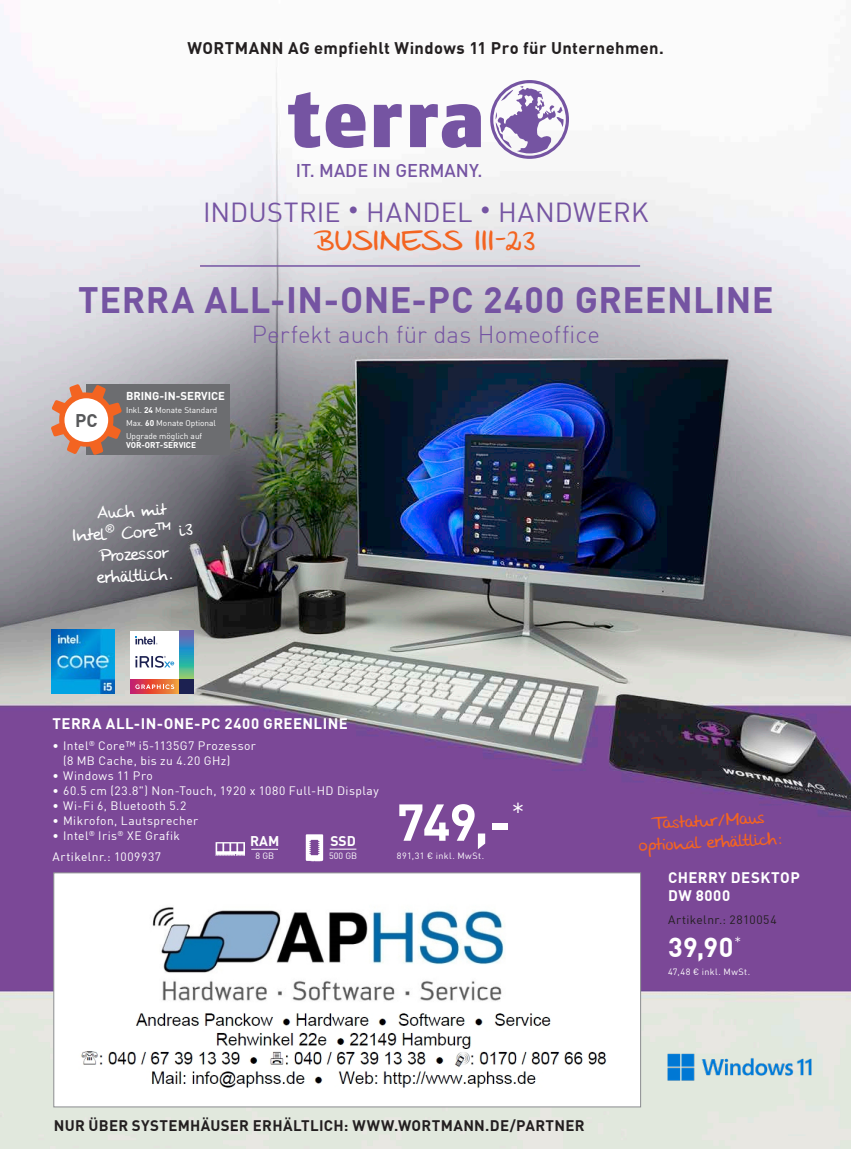
<style>
.page{position:relative;width:851px;height:1149px;background:#fff}
.page>*{position:absolute;margin:0;border:0;box-sizing:border-box;transform-origin:0 0}
.t1{font:700 51px "DIN Offc Pro";color:#fff}
.t2{font:700 36px "DIN Offc Pro";letter-spacing:.015em;color:#7554a2}
.t3{font:30px "Stone Handwriting Pro";letter-spacing:.025em;color:#f36421}
.t4{font:27px "DIN Offc Pro";letter-spacing:.005em;color:#7554a2}
.t5{font:700 27px "DIN Offc Pro";color:#fff}
.t6{font:300 24px "DIN Offc Pro";color:#7554a2}
.t7{font:500 18.15px "DIN Offc Pro";color:#7554a2}
.t8{font:18px "Stone Handwriting Pro";color:#fff}
.t9{font:18px "Stone Handwriting Pro";color:#f36421}
.t10{font:700 18px "DIN Offc Pro";color:#57585a}
.t11{font:700 16.5px "DIN Offc Pro";letter-spacing:.025em;color:#231f20}
.t12{font:700 15px "DIN Offc Pro";letter-spacing:.02em;color:#231f20}
.t13{font:700 15px "DIN Offc Pro";letter-spacing:.03em;color:#fff}
.t14{font:700 13.8px "DIN Offc Pro";color:#fff}
.t15{font:12px "DIN Offc Pro";letter-spacing:.035em;color:#fff}
.t16{font:12px "DIN Offc Pro";letter-spacing:.04em;color:#231f20}
.t17{font:700 11.25px "DIN Offc Pro";color:#fff}
.t18{font:9px "DIN Offc Pro";letter-spacing:.045em;color:#fff}
.t19{font:8.25px "DIN Offc Pro";color:#fff}
.t20{font:700 8.25px "DIN Offc Pro";color:#fff}
.s1{font-weight:700}
</style>
<div class="page">
<img style="left:0;top:67px;width:850px;height:1081px">
<svg style="left:288px;top:92px;width:78px;height:56px"></svg>
<svg style="left:374px;top:104px;width:27px;height:43px"></svg>
<svg style="left:410px;top:104px;width:71px;height:44px"></svg>
<svg style="left:490px;top:80px;width:79px;height:79px"></svg>
<hr style="left:200px;top:265px;width:440px;height:1px;background:#7554a2">
<div style="left:54px;top:872px;width:586px;height:234px;background:#fff;border:1px solid #8b8d90"></div>
<img style="left:641px;top:1026px;width:196px;height:80px">
<img style="left:51px;top:629px;width:64px;height:64px">
<div style="left:130px;top:630px;width:63px;height:63px;background:#fff"></div>
<svg style="left:179px;top:630px;width:14px;height:49px"></svg>
<svg style="left:130px;top:679px;width:49px;height:14px"></svg>
<div style="left:179px;top:679px;width:14px;height:14px;background:#1c2151"></div>
<svg style="left:135px;top:684px;width:39px;height:5px"></svg>
<svg style="left:135px;top:655px;width:39px;height:12px"></svg>
<svg style="left:135px;top:636px;width:22px;height:8px"></svg>
<div style="left:87px;top:384px;width:143px;height:70px;background:#6c6d70"></div>
<svg style="left:51px;top:384px;width:71px;height:71px"></svg>
<div style="left:64px;top:398px;width:44px;height:44px;background:#fff;border-radius:50%"></div>
<svg style="left:215px;top:841px;width:30px;height:14px"></svg>
<svg style="left:251px;top:848px;width:27px;height:1px"></svg>
<svg style="left:305px;top:834px;width:18px;height:27px"></svg>
<svg style="left:329px;top:848px;width:27px;height:1px"></svg>
<img style="left:81px;top:907px;width:526px;height:181px">
<p class="t11" style="left:187px;top:34px;width:478px">WORTMANN AG empfiehlt Windows 11 Pro für Unternehmen.</p>
<p class="t7" style="left:296px;top:155px;width:188px">IT. MADE IN GERMANY.</p>
<p class="t4" style="left:203px;top:191px;width:447px">INDUSTRIE <sup>•</sup> HANDEL <sup>•</sup> HANDWERK</p>
<p class="t3" style="left:316px;top:224px;width:220px">BUSINESS III-23</p>
<p class="t2" style="left:78px;top:270px;width:696px">TERRA ALL-IN-ONE-PC 2400 GREENLINE</p>
<p class="t6" style="left:252px;top:316px;width:349px">Perfekt auch für das Homeoffice</p>
<p class="t10" style="left:75px;top:405px;width:24px">PC</p>
<p class="t17" style="left:126px;top:386px;width:101px">BRING-IN-SERVICE</p>
<p class="t19" style="left:126px;top:403px;width:93px">Inkl. <span class="s1">24</span> Monate Standard</p>
<p class="t19" style="left:126px;top:416px;width:91px">Max. <span class="s1">60</span> Monate Optional</p>
<p class="t19" style="left:126px;top:429px;width:78px">Upgrade möglich auf</p>
<p class="t20" style="left:126px;top:438px;width:72px">VOR-ORT-SERVICE</p>
<p class="t8" style="left:97px;top:503px;width:69px;rotate:-3deg">Auch mit</p>
<p class="t8" style="left:72px;top:525px;width:122px;rotate:-3deg">Intel<sup>®</sup> Core™ i3</p>
<p class="t8" style="left:100px;top:546px;width:68px;rotate:-3deg">Prozessor</p>
<p class="t8" style="left:96px;top:567px;width:77px;rotate:-3deg">erhältlich.</p>
<p class="t13" style="left:52px;top:710px;width:297px">TERRA ALL-IN-ONE-PC 2400 GREENLINE</p>
<p class="t15" style="left:52px;top:735px;width:205px">• Intel<sup>®</sup> Core™ i5-1135G7 Prozessor</p>
<p class="t15" style="left:63px;top:750px;width:169px">(8 MB Cache, bis zu 4.20 GHz)</p>
<p class="t15" style="left:52px;top:765px;width:102px">• Windows 11 Pro</p>
<p class="t15" style="left:52px;top:780px;width:328px">• 60.5 cm (23.8") Non-Touch, 1920 x 1080 Full-HD Display</p>
<p class="t15" style="left:52px;top:795px;width:135px">• Wi-Fi 6, Bluetooth 5.2</p>
<p class="t15" style="left:52px;top:810px;width:147px">• Mikrofon, Lautsprecher</p>
<p class="t15" style="left:52px;top:825px;width:129px">• Intel<sup>®</sup> Iris<sup>®</sup> XE Grafik</p>
<p class="t15" style="left:52px;top:846px;width:110px">Artikelnr.: 1009937</p>
<p class="t14" style="left:330px;top:829px;width:27px">SSD</p>
<p class="t18" style="left:329px;top:848px;width:30px">500 GB</p>
<p class="t14" style="left:250px;top:829px;width:31px">RAM</p>
<p class="t18" style="left:255px;top:848px;width:20px">8 GB</p>
<p class="t1" style="left:396px;top:779px;width:130px">749,-<sup>*</sup></p>
<p class="t18" style="left:396px;top:848px;width:89px">891,31 € inkl. MwSt.</p>
<p class="t9" style="left:653px;top:813px;width:112px;rotate:-3deg">Tast atur/Maus</p>
<p class="t9" style="left:637px;top:835px;width:145px;rotate:-3deg">optional erhältlich :</p>
<p class="t13" style="left:668px;top:865px;width:133px">CHERRY DESKTOP</p>
<p class="t13" style="left:668px;top:883px;width:64px">DW 8000</p>
<p class="t16" style="left:668px;top:909px;width:110px">Artikelnr.: 2810054</p>
<p class="t5" style="left:668px;top:924px;width:75px">39,90<sup>*</sup></p>
<p class="t18" style="left:668px;top:964px;width:84px">47,48 € inkl. MwSt.</p>
<p class="t12" style="left:54px;top:1112px;width:532px">NUR ÜBER SYSTEMHÄUSER ERHÄLTLICH: WWW.WORTMANN.DE/PARTNER</p>
</div>
